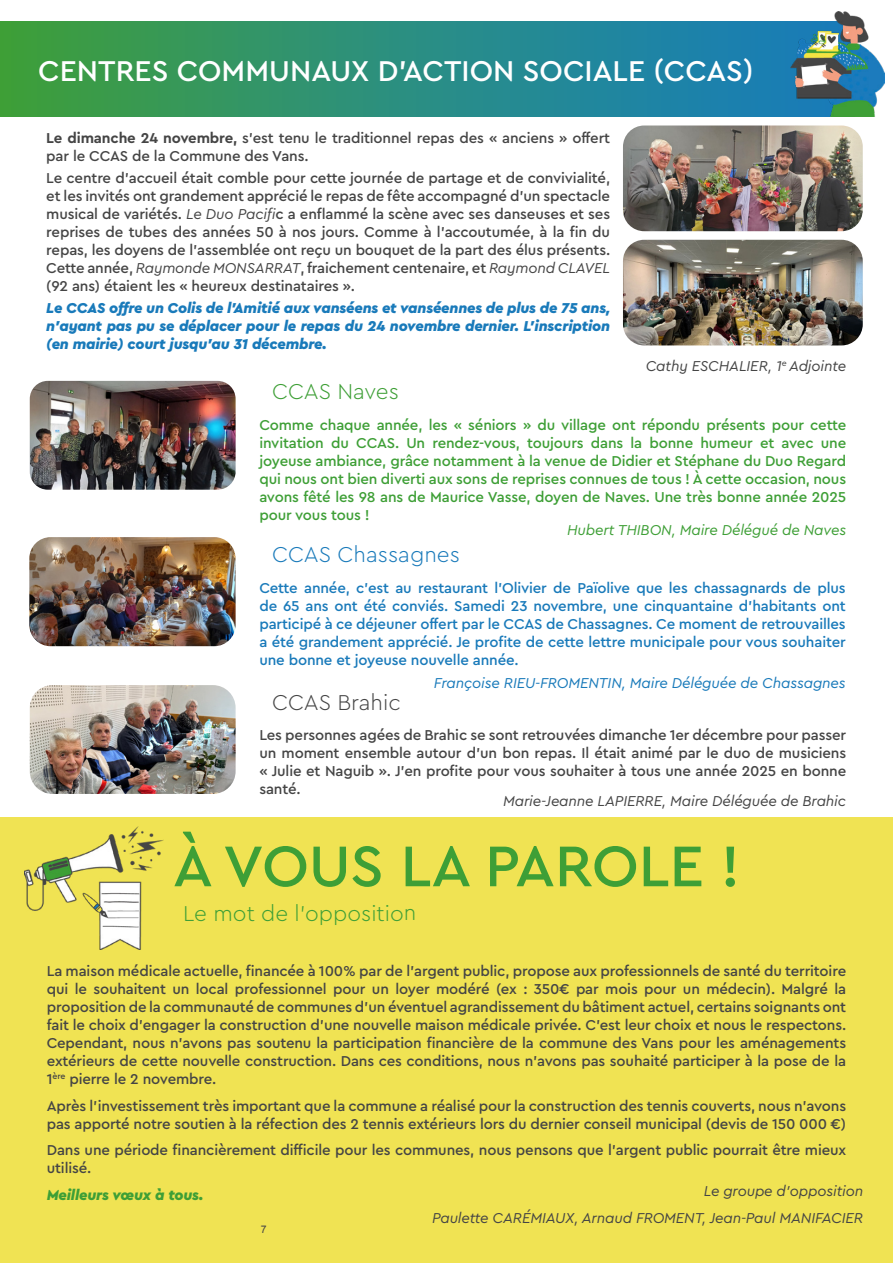
<style>
.page{position:relative;width:893px;height:1263px;background:#fff}
.page>*{position:absolute;margin:0;border:0;box-sizing:border-box;transform-origin:0 0}
.t1{font:500 60px "Cera Pro";color:#3e9f36}
.t2{font:500 30px "Cera Pro";color:#fff}
.t3{font:300 22.5px "Cera Pro";letter-spacing:-.005em;color:#3e9f36}
.t4{font:300 22.5px "Cera Pro";color:#197aba}
.t5{font:300 22.5px "Cera Pro";color:#454545}
.t6{font:500 15px/18px "Cera Pro";letter-spacing:-.01em;color:#454545;text-align:justify}
.t7{font:500 15px/18px "Cera Pro";letter-spacing:-.01em;color:#3e9f36;text-align:justify}
.t8{font:500 15px/18px "Cera Pro";letter-spacing:-.01em;color:#197aba;text-align:justify}
.t9{font:italic 900 15px/18px "Cera Pro";letter-spacing:-.01em;color:#197aba;text-align:justify}
.t10{font:italic 15px/26.5px "Cera Pro";letter-spacing:-.01em;color:#454545;text-align:right}
.t11{font:italic 15px "Cera Pro";letter-spacing:-.01em;color:#197aba}
.t12{font:italic 15px "Cera Pro";letter-spacing:-.01em;color:#3e9f36}
.t13{font:italic 900 15px "Cera Pro";letter-spacing:-.01em;color:#3e9f36}
.t14{font:10.5px "Arial";color:#454545}
.s1{font-weight:700}
.s2{font-weight:400;font-style:italic}
</style>
<div class="page">
<div style="left:0;top:817px;width:893px;height:446px;background:#f0e353"></div>
<img style="left:25px;top:826px;width:138px;height:123px">
<img style="left:30px;top:381px;width:206px;height:109px">
<img style="left:30px;top:685px;width:206px;height:109px">
<img style="left:29px;top:537px;width:207px;height:109px">
<div style="left:0;top:21px;width:855px;height:96px;background:linear-gradient(to right,#3f9f3c,#157cc6)"></div>
<img style="left:791px;top:12px;width:93px;height:105px">
<img style="left:623px;top:125px;width:240px;height:106px">
<img style="left:623px;top:240px;width:240px;height:105px">
<svg style="left:0;top:0;width:1px;height:1263px"></svg>
<h2 class="t2" style="left:38px;top:51px;width:717px">CENTRES COMMUNAUX D’ACTION SOCIALE (CCAS)</h2>
<p class="t6" style="left:46px;top:128px;width:565px"><span class="s1">Le dimanche 24 novembre,</span> s’est tenu le traditionnel repas des « anciens » offert par le CCAS de la Commune des Vans.</p>
<p class="t6" style="left:46px;top:168px;width:565px">Le centre d’accueil était comble pour cette journée de partage et de convivialité, et les invités ont grandement apprécié le repas de fête accompagné d’un spectacle musical de variétés. <span class="s2">Le Duo Pacifi</span>c a enflammé la scène avec ses danseuses et ses reprises de tubes des années 50 à nos jours. Comme à l’accoutumée, à la fin du repas, les doyens de l’assemblée ont reçu un bouquet de la part des élus présents.<br>Cette année, <span class="s2">Raymonde MONSARRAT</span>, fraichement centenaire, et <span class="s2">Raymond CLAVEL </span>(92 ans) étaient les « heureux destinataires ».</p>
<p class="t9" style="left:46px;top:299px;width:565px">Le CCAS offre un Colis de l’Amitié aux vanséens et vanséennes de plus de 75 ans, n’ayant pas pu se déplacer pour le repas du 24 novembre dernier. L’inscription (en mairie) court jusqu’au 31 décembre.</p>
<p class="t10" style="left:646px;top:352px;width:202px">Cathy ESCHALIER, 1<sup>e</sup> Adjointe</p>
<h3 class="t3" style="left:272px;top:377px;width:128px">CCAS Naves</h3>
<p class="t7" style="left:259px;top:415px;width:588px">Comme chaque année, les « séniors » du village ont répondu présents pour cette invitation du CCAS. Un rendez-vous, toujours dans la bonne humeur et avec une joyeuse ambiance, grâce notamment à la venue de Didier et Stéphane du Duo Regard qui nous ont bien diverti aux sons de reprises connues de tous ! À cette occasion, nous avons fêté les 98 ans de Maurice Vasse, doyen de Naves. Une très bonne année 2025 pour vous tous !</p>
<p class="t12" style="left:567px;top:520px;width:280px">Hubert THIBON, Maire Délégué de Naves</p>
<h3 class="t4" style="left:272px;top:540px;width:189px">CCAS Chassagnes</h3>
<p class="t8" style="left:259px;top:578px;width:588px">Cette année, c’est au restaurant l’Olivier de Païolive que les chassagnards de plus de 65 ans ont été conviés. Samedi 23 novembre, une cinquantaine d’habitants ont participé à ce déjeuner offert par le CCAS de Chassagnes. Ce moment de retrouvailles a été grandement apprécié. Je profite de cette lettre municipale pour vous souhaiter une bonne et joyeuse nouvelle année.</p>
<p class="t11" style="left:434px;top:673px;width:413px">Françoise RIEU-FROMENTIN, Maire Déléguée de Chassagnes</p>
<h3 class="t5" style="left:272px;top:687px;width:130px">CCAS Brahic</h3>
<p class="t6" style="left:259px;top:726px;width:588px">Les personnes agées de Brahic se sont retrouvées dimanche 1er décembre pour passer un moment ensemble autour d’un bon repas. Il était animé par le duo de musiciens « Julie et Naguib ». J’en profite pour vous souhaiter à tous une année 2025 en bonne santé.</p>
<p class="t10" style="left:503px;top:787px;width:345px">Marie-Jeanne LAPIERRE, Maire Déléguée de Brahic</p>
<h1 class="t1" style="left:173px;top:826px;width:569px">À VOUS LA PAROLE !</h1>
<h3 class="t3" style="left:183px;top:898px;width:235px">Le mot de l’opposition</h3>
<p class="t6" style="left:47px;top:961px;width:801px">La maison médicale actuelle, financée à 100% par de l’argent public, propose aux professionnels de santé du territoire qui le souhaitent un local professionnel pour un loyer modéré (ex : 350€ par mois pour un médecin). Malgré la proposition de la communauté de communes d’un éventuel agrandissement du bâtiment actuel, certains soignants ont fait le choix d’engager la construction d’une nouvelle maison médicale privée. C’est leur choix et nous le respectons.<br>Cependant, nous n’avons pas soutenu la participation financière de la commune des Vans pour les aménagements extérieurs de cette nouvelle construction. Dans ces conditions, nous n’avons pas souhaité participer à la pose de la 1<sup>ère</sup> pierre le 2 novembre.</p>
<p class="t6" style="left:47px;top:1096px;width:801px">Après l’investissement très important que la commune a réalisé pour la construction des tennis couverts, nous n’avons pas apporté notre soutien à la réfection des 2 tennis extérieurs lors du dernier conseil municipal (devis de 150 000 €)</p>
<p class="t6" style="left:47px;top:1140px;width:801px">Dans une période financièrement difficile pour les communes, nous pensons que l’argent public pourrait être mieux utilisé.</p>
<p class="t13" style="left:47px;top:1184px;width:158px">Meilleurs vœux à tous.</p>
<p class="t10" style="left:432px;top:1177px;width:433px">Le groupe d’opposition<br>Paulette CARÉMIAUX, Arnaud FROMENT, Jean-Paul MANIFACIER</p>
<p class="t14" style="left:261px;top:1223px;width:7px">7</p>
</div>
